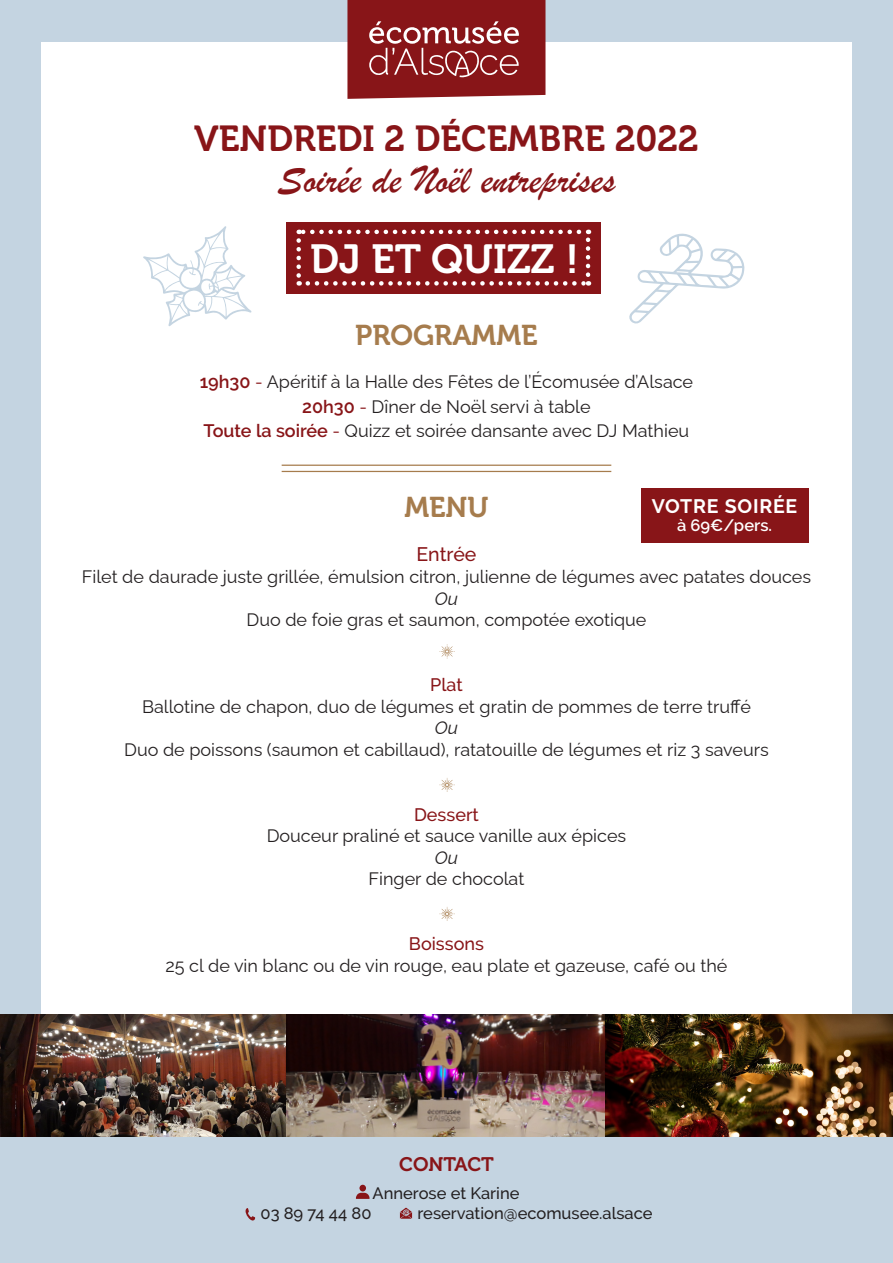
<style>
.page{position:relative;width:893px;height:1263px;background:#c4d4e1}
.page>*{position:absolute;margin:0;border:0;box-sizing:border-box;transform-origin:0 0}
.t1{font:40.5px "Brush Script";color:#881518}
.t2{font:40.5px "Museo 700";color:#fff}
.t3{font:36px "Museo 700";color:#881518}
.t4{font:28.5px "Museo 700";color:#a67c4d}
.t5{font:700 19.5px "Raleway";letter-spacing:.04em;color:#fff}
.t6{font:19.5px "Museo 700";color:#881518}
.t7{font:500 19.5px "Raleway";letter-spacing:-.005em;color:#881518}
.t8{font:18px "Raleway";color:#231f20}
.t9{font:500 18px "Raleway";color:#881518}
.t10{font:italic 18px "Raleway";color:#231f20}
.t11{font:500 16.5px "Raleway";color:#231f20}
.t12{font:600 16.5px "Raleway";color:#fff}
.s1{font-weight:600;color:#881518}
.s2{color:#881518}
</style>
<div class="page">
<div style="left:41px;top:42px;width:811px;height:995px;background:#fff"></div>
<div style="left:286px;top:222px;width:315px;height:71px;background:#881518"></div>
<svg style="left:143px;top:226px;width:108px;height:100px"></svg>
<svg style="left:296px;top:240px;width:5px;height:46px"></svg>
<svg style="left:308px;top:281px;width:281px;height:5px"></svg>
<svg style="left:586px;top:230px;width:4px;height:45px"></svg>
<svg style="left:299px;top:230px;width:280px;height:4px"></svg>
<svg style="left:629px;top:233px;width:115px;height:91px"></svg>
<hr style="left:282px;top:465px;width:329px;height:1px;background:#a67c4d">
<hr style="left:282px;top:471px;width:329px;height:1px;background:#a67c4d">
<svg style="left:347px;top:0;width:198px;height:99px;background:#963033"></svg>
<img style="left:0;top:1015px;width:893px;height:121px">
<svg style="left:439px;top:644px;width:16px;height:15px"></svg>
<svg style="left:439px;top:778px;width:16px;height:14px"></svg>
<svg style="left:439px;top:907px;width:16px;height:14px"></svg>
<svg style="left:245px;top:1208px;width:11px;height:12px"></svg>
<svg style="left:400px;top:1208px;width:12px;height:11px"></svg>
<svg style="left:356px;top:1193px;width:14px;height:6px"></svg>
<div style="left:359px;top:1185px;width:7px;height:6px;background:#881518;border-radius:50%"></div>
<div style="left:641px;top:488px;width:167px;height:55px;background:#881518"></div>
<p class="t3" style="left:194px;top:119px;width:506px">VENDREDI 2 DÉCEMBRE 2022</p>
<p class="t1" style="left:278px;top:155px;width:339px">Soirée de Noël entreprises</p>
<p class="t2" style="left:310px;top:236px;width:270px">DJ ET QUIZZ !</p>
<p class="t4" style="left:355px;top:319px;width:184px">PROGRAMME</p>
<p class="t8" style="left:200px;top:367px;width:495px"><span class="s1">19h30</span> <span class="s2">-</span> Apéritif à la Halle des Fêtes de l’Écomusée d’Alsace</p>
<p class="t8" style="left:204px;top:416px;width:487px"><span class="s1">Toute la soirée</span> <span class="s2">-</span> Quizz et soirée dansante avec DJ Mathieu</p>
<p class="t8" style="left:302px;top:392px;width:290px"><span class="s1">20h30</span> <span class="s2">-</span> Dîner de Noël servi à table</p>
<p class="t4" style="left:404px;top:491px;width:86px">MENU</p>
<p class="t5" style="left:652px;top:495px;width:147px">VOTRE SOIRÉE</p>
<p class="t12" style="left:677px;top:516px;width:96px">à 69€/pers.</p>
<p class="t7" style="left:417px;top:543px;width:61px">Entrée</p>
<p class="t8" style="left:82px;top:562px;width:731px">Filet de daurade juste grillée, émulsion citron, julienne de légumes avec patates douces</p>
<p class="t10" style="left:435px;top:584px;width:25px">Ou</p>
<p class="t8" style="left:247px;top:605px;width:401px">Duo de foie gras et saumon, compotée exotique</p>
<p class="t9" style="left:430px;top:674px;width:34px">Plat</p>
<p class="t8" style="left:142px;top:692px;width:610px">Ballotine de chapon, duo de légumes et gratin de pommes de terre truffé</p>
<p class="t10" style="left:435px;top:713px;width:25px">Ou</p>
<p class="t8" style="left:124px;top:735px;width:646px">Duo de poissons (saumon et cabillaud), ratatouille de légumes et riz 3 saveurs</p>
<p class="t9" style="left:414px;top:804px;width:66px">Dessert</p>
<p class="t8" style="left:267px;top:821px;width:361px">Douceur praliné et sauce vanille aux épices</p>
<p class="t10" style="left:435px;top:843px;width:25px">Ou</p>
<p class="t8" style="left:369px;top:865px;width:157px">Finger de chocolat</p>
<p class="t9" style="left:409px;top:933px;width:77px">Boissons</p>
<p class="t8" style="left:166px;top:951px;width:563px">25 cl de vin blanc ou de vin rouge, eau plate et gazeuse, café ou thé</p>
<p class="t6" style="left:399px;top:1153px;width:96px">CONTACT</p>
<p class="t11" style="left:373px;top:1184px;width:148px">Annerose et Karine</p>
<p class="t11" style="left:261px;top:1204px;width:112px">03 89 74 44 80</p>
<p class="t11" style="left:417px;top:1204px;width:237px">reservation@ecomusee.alsace</p>
</div>
